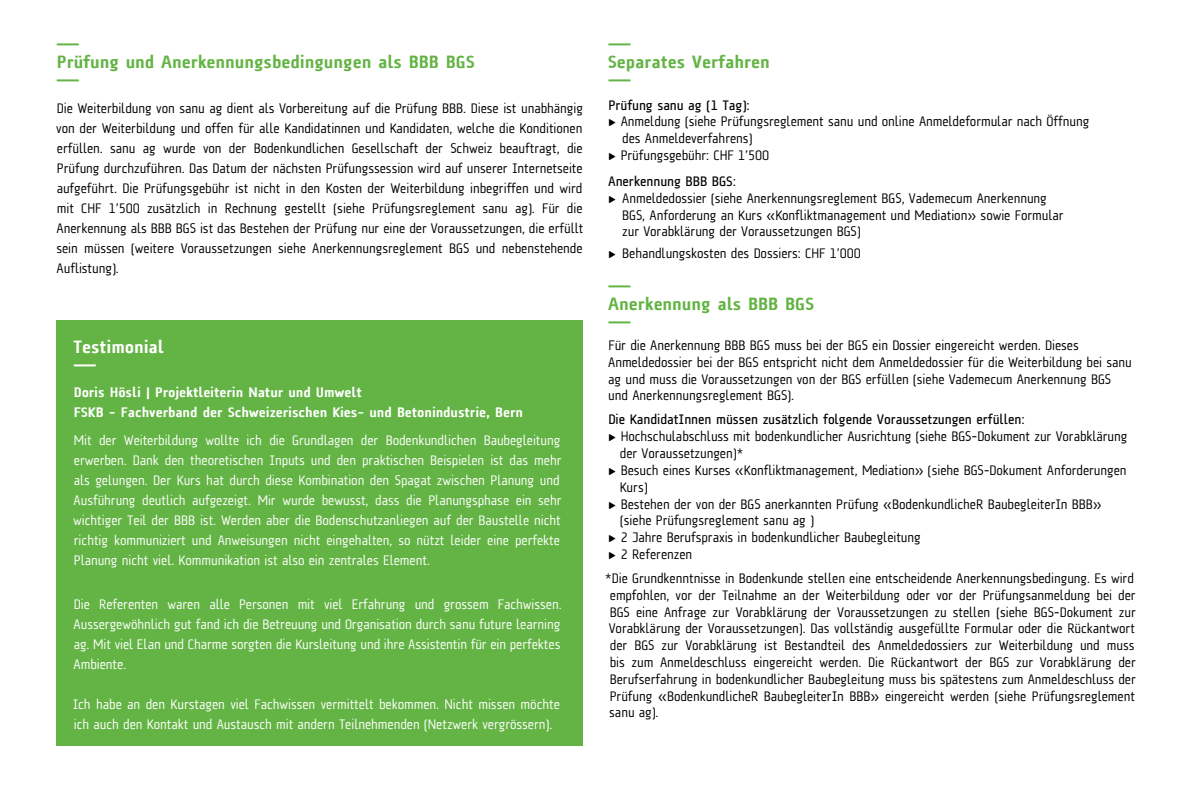
<style>
.page{position:relative;width:1191px;height:808px;background:#fff}
.page>*{position:absolute;margin:0;border:0;box-sizing:border-box;transform-origin:0 0}
.t1{font:300 24px "A Asanu";color:#64b445}
.t2{font:300 24px "A Asanu";color:#fff}
.t3{font:900 18px "A Asanu";letter-spacing:-.01em;color:#64b445}
.t4{font:900 18px "A Asanu";letter-spacing:-.01em;color:#fff}
.t5{font:14px/16.8px "A Asanu";letter-spacing:-.01em;color:#000}
.t6{font:14px/20px "A Asanu";letter-spacing:-.01em;color:#fff}
.t7{font:500 14px "A Asanu";letter-spacing:-.01em;color:#000}
.t8{font:900 14px/20px "A Asanu";letter-spacing:-.01em;color:#fff}
</style>
<div class="page">
<div style="left:57px;top:320px;width:526px;height:426px;background:#64b445"></div>
<h1 class="t1" style="left:56px;top:31px;width:25px">—</h1>
<p class="t3" style="left:57px;top:51px;width:419px">Prüfung und Anerkennungsbedingungen als BBB BGS</p>
<h1 class="t1" style="left:56px;top:67px;width:25px">—</h1>
<p class="t5" style="left:56px;top:98px;width:529px;line-height:20px;text-align:justify">Die Weiterbildung von sanu ag dient als Vorbereitung auf die Prüfung BBB. Diese ist unabhängig von der Weiterbildung und offen für alle Kandidatinnen und Kandidaten, welche die Konditionen erfüllen. sanu ag wurde von der Bodenkundlichen Gesellschaft der Schweiz beauftragt, die Prüfung durchzuführen. Das Datum der nächsten Prüfungssession wird auf unserer Internetseite aufgeführt. Die Prüfungsgebühr ist nicht in den Kosten der Weiterbildung inbegriffen und wird mit CHF 1’500 zusätzlich in Rechnung gestellt (siehe Prüfungsreglement sanu ag). Für die Anerkennung als BBB BGS ist das Bestehen der Prüfung nur eine der Voraussetzungen, die erfüllt sein müssen (weitere Voraussetzungen siehe Anerkennungsreglement BGS und nebenstehende Auflistung).</p>
<p class="t4" style="left:73px;top:336px;width:93px">Testimonial</p>
<h1 class="t2" style="left:73px;top:352px;width:25px">—</h1>
<p class="t8" style="left:74px;top:382px;width:451px">Doris Hösli | Projektleiterin Natur und Umwelt<br>FSKB - Fachverband der Schweizerischen Kies- und Betonindustrie, Bern</p>
<p class="t6" style="left:73px;top:430px;width:490px">Mit der Weiterbildung wollte ich die Grundlagen der Bodenkundlichen Baubegleitung erwerben. Dank den theoretischen Inputs und den praktischen Beispielen ist das mehr als gelungen. Der Kurs hat durch diese Kombination den Spagat zwischen Planung und Ausführung deutlich aufgezeigt. Mir wurde bewusst, dass die Planungsphase ein sehr wichtiger Teil der BBB ist. Werden aber die Bodenschutzanliegen auf der Baustelle nicht richtig kommuniziert und Anweisungen nicht eingehalten, so nützt leider eine perfekte Planung nicht viel. Kommunikation ist also ein zentrales Element.</p>
<p class="t6" style="left:74px;top:594px;width:490px;text-align:justify">Die Referenten waren alle Personen mit viel Erfahrung und grossem Fachwissen.<br>Aussergewöhnlich gut fand ich die Betreuung und Organisation durch sanu future learning ag. Mit viel Elan und Charme sorgten die Kursleitung und ihre Assistentin für ein perfektes Ambiente.</p>
<p class="t6" style="left:73px;top:694px;width:489px">Ich habe an den Kurstagen viel Fachwissen vermittelt bekommen. Nicht missen möchte ich auch den Kontakt und Austausch mit andern Teilnehmenden (Netzwerk vergrössern).</p>
<h1 class="t1" style="left:608px;top:31px;width:25px">—</h1>
<p class="t3" style="left:608px;top:51px;width:163px">Separates Verfahren</p>
<h1 class="t1" style="left:608px;top:67px;width:25px">—</h1>
<p class="t7" style="left:608px;top:97px;width:143px">Prüfung sanu ag (1 Tag):</p>
<p class="t5" style="left:609px;top:113px;width:482px">&gt; Anmeldung (siehe Prüfungsreglement sanu und online Anmeldeformular nach Öffnung</p>
<p class="t5" style="left:622px;top:130px;width:132px">des Anmeldeverfahrens)</p>
<p class="t5" style="left:609px;top:147px;width:162px">&gt; Prüfungsgebühr: CHF 1’500</p>
<p class="t7" style="left:608px;top:173px;width:129px">Anerkennung BBB BGS:</p>
<p class="t5" style="left:622px;top:190px;width:443px;text-indent:-13px">&gt; Anmeldedossier (siehe Anerkennungsreglement BGS, Vademecum Anerkennung<br>BGS, Anforderung an Kurs «Konfliktmanagement und Mediation» sowie Formular zur Vorabklärung der Voraussetzungen BGS)</p>
<p class="t5" style="left:609px;top:245px;width:253px">&gt; Behandlungskosten des Dossiers: CHF 1’000</p>
<h1 class="t1" style="left:608px;top:273px;width:25px">—</h1>
<p class="t3" style="left:608px;top:294px;width:207px">Anerkennung als BBB BGS</p>
<h1 class="t1" style="left:608px;top:309px;width:25px">—</h1>
<p class="t5" style="left:608px;top:337px;width:525px">Für die Anerkennung BBB BGS muss bei der BGS ein Dossier eingereicht werden. Dieses Anmeldedossier bei der BGS entspricht nicht dem Anmeldedossier für die Weiterbildung bei sanu ag und muss die Voraussetzungen von der BGS erfüllen (siehe Vademecum Anerkennung BGS und Anerkennungsreglement BGS).</p>
<p class="t7" style="left:608px;top:412px;width:418px">Die KandidatInnen müssen zusätzlich folgende Voraussetzungen erfüllen:</p>
<p class="t5" style="left:609px;top:428px;width:520px">&gt; Hochschulabschluss mit bodenkundlicher Ausrichtung (siehe BGS-Dokument zur Vorabklärung</p>
<p class="t5" style="left:620px;top:445px;width:125px">der Voraussetzungen)*</p>
<p class="t5" style="left:609px;top:462px;width:519px">&gt; Besuch eines Kurses «Konfliktmanagement, Mediation» (siehe BGS-Dokument Anforderungen</p>
<p class="t5" style="left:620px;top:478px;width:29px">Kurs)</p>
<p class="t5" style="left:609px;top:495px;width:494px">&gt; Bestehen der von der BGS anerkannten Prüfung «BodenkundlicheR BaubegleiterIn BBB»</p>
<p class="t5" style="left:620px;top:512px;width:195px">(siehe Prüfungsreglement sanu ag )</p>
<p class="t5" style="left:609px;top:529px;width:313px">&gt; 2 Jahre Berufspraxis in bodenkundlicher Baubegleitung</p>
<p class="t5" style="left:609px;top:546px;width:85px">&gt; 2 Referenzen</p>
<p class="t5" style="left:605px;top:570px;width:532px">*Die Grundkenntnisse in Bodenkunde stellen eine entscheidende Anerkennungsbedingung. Es wird empfohlen, vor der Teilnahme an der Weiterbildung oder vor der Prüfungsanmeldung bei der BGS eine Anfrage zur Vorabklärung der Voraussetzungen zu stellen (siehe BGS-Dokument zur Vorabklärung der Voraussetzungen). Das vollständig ausgefüllte Formular oder die Rückantwort der BGS zur Vorabklärung ist Bestandteil des Anmeldedossiers zur Weiterbildung und muss bis zum Anmeldeschluss eingereicht werden. Die Rückantwort der BGS zur Vorabklärung der Berufserfahrung in bodenkundlicher Baubegleitung muss bis spätestens zum Anmeldeschluss der Prüfung «BodenkundlicheR BaubegleiterIn BBB» eingereicht werden (siehe Prüfungsreglement sanu ag).</p>
</div>
